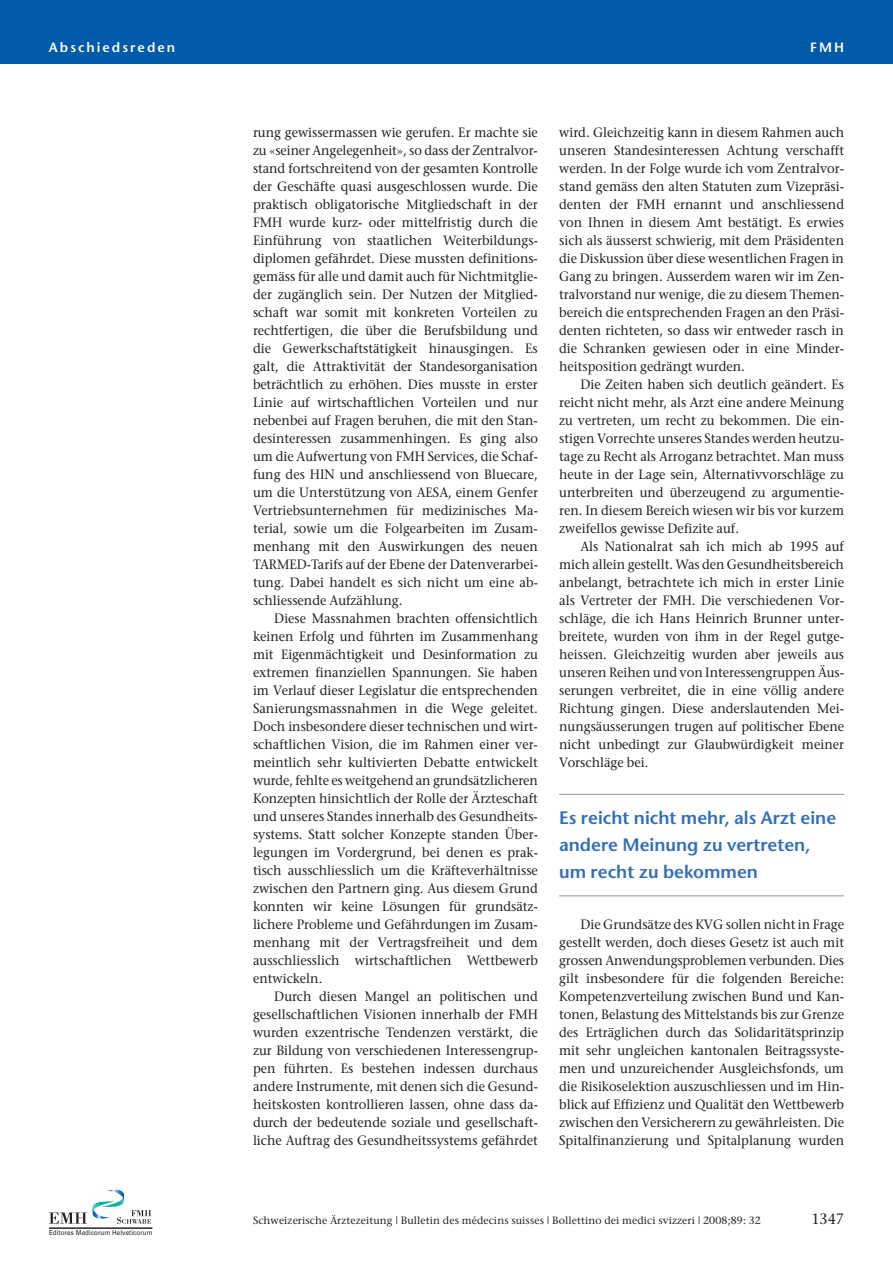
<style>
.page{position:relative;width:893px;height:1263px;background:#fff}
.page>*{position:absolute;margin:0;border:0;box-sizing:border-box;transform-origin:0 0}
.t1{font:600 18px/27px "Stone Sans";color:#326fb7}
.t2{font:15px "Stone Serif";color:#231f20;scale:.95 1}
.t3{font:13.5px/18px "Stone Serif";color:#231f20;text-align:justify;scale:.95 1}
.t4{font:600 13.5px "Stone Sans";letter-spacing:.15em;color:#fff}
.t5{font:10.5px "Stone Serif";letter-spacing:.01em;color:#231f20}
.t6{font:6.9px "Univers";letter-spacing:.015em;color:#231f20;scale:.9 1}
</style>
<div class="page">
<div style="left:0;top:0;width:893px;height:64px;background:#015aaa"></div>
<svg style="left:49px;top:1189px;width:102px;height:35px"></svg>
<hr style="left:49px;top:1228px;width:103px;height:1px;background:#231f20">
<hr style="left:559px;top:794px;width:285px;height:1px;background:#939598">
<hr style="left:559px;top:895px;width:285px;height:1px;background:#939598">
<p class="t4" style="left:49px;top:42px;width:128px">Abschiedsreden</p>
<p class="t4" style="left:810px;top:42px;width:35px">FMH</p>
<p class="t3" style="left:253px;top:125px;width:302px">rung gewissermassen wie gerufen. Er machte sie zu «seiner Angelegenheit», so dass der Zentralvor - stand fortschreitend von der gesamten Kontrolle der Geschäfte quasi ausgeschlossen wurde. Die praktisch obligatorische Mitgliedschaft in der FMH wurde kurz- oder mittelfristig durch die Einführung von staatlichen Weiterbildungs - diplomen gefährdet. Diese mussten definitions&shy;gemäss für alle und damit auch für Nichtmitglie&shy;der zugänglich sein. Der Nutzen der Mitglied&shy;schaft war somit mit konkreten Vorteilen zu rechtfertigen, die über die Berufsbildung und die Gewerkschaftstätigkeit hinausgingen. Es galt, die Attraktivität der Standesorganisation beträchtlich zu erhöhen. Dies musste in erster Linie auf wirtschaftlichen Vorteilen und nur nebenbei auf Fragen beruhen, die mit den Stan&shy;desinteressen zusammenhingen. Es ging also um die Aufwertung von FMH Services, die Schaf&shy;fung des HIN und anschliessend von Bluecare, um die Unterstützung von AESA, einem Genfer Vertriebsunternehmen für medi zinisches Ma - terial, sowie um die Folgearbeiten im Zusam&shy;menhang mit den Auswirkungen des neuen TARMED-Tarifs auf der Ebene der Datenverarbei&shy;tung. Dabei handelt es sich nicht um eine ab&shy;schliessende Aufzählung.</p>
<p class="t3" style="left:253px;top:611px;width:301px;text-indent:21px">Diese Massnahmen brachten offensichtlich keinen Erfolg und führten im Zusammenhang mit Eigen mächtigkeit und Desinformation zu extre men finanziellen Spannungen. Sie haben im Verlauf dieser Legislatur die entsprechenden Sanierungsmassnahmen in die Wege geleitet.<br>Doch insbesondere dieser technischen und wirt&shy;schaftlichen Vision, die im Rahmen einer ver&shy;meintlich sehr kultivierten Debatte entwickelt wurde, fehlte es weitgehend an grundsätzlicheren Konzepten hin sichtlich der Rolle der Ärzteschaft und unseres Standes innerhalb des Gesundheits&shy;systems. Statt solcher Konzepte standen Über - legungen im Vordergrund, bei denen es prak&shy;tisch ausschliesslich um die Kräfteverhältnisse zwischen den Partnern ging. Aus diesem Grund konnten wir keine Lösungen für grundsätz - lichere Probleme und Gefährdungen im Zusam&shy;menhang mit der Vertragsfreiheit und dem ausschliesslich wirtschaftlichen Wettbewerb entwickeln.</p>
<p class="t3" style="left:253px;top:989px;width:301px;text-indent:21px">Durch diesen Mangel an politischen und gesellschaftlichen Visionen innerhalb der FMH wurden exzentrische Tendenzen verstärkt, die zur Bildung von verschiedenen Interessengrup&shy;pen führten. Es bestehen indessen durchaus andere Instrumente, mit denen sich die Gesund&shy;heitskosten kontrollieren lassen, ohne dass da&shy;durch der bedeutende soziale und gesellschaft - liche Auftrag des Gesundheitssystems gefährdet</p>
<p class="t3" style="left:559px;top:125px;width:301px">wird. Gleichzeitig kann in diesem Rahmen auch unseren Standesinteressen Achtung verschafft werden. In der Folge wurde ich vom Zentralvor&shy;stand gemäss den alten Statuten zum Vizepräsi&shy;denten der FMH ernannt und anschliessend von Ihnen in diesem Amt bestätigt. Es erwies sich als äusserst schwierig, mit dem Präsidenten die Diskussion über diese wesentlichen Fragen in Gang zu bringen. Ausserdem waren wir im Zen&shy;tralvorstand nur wenige, die zu diesem Themen&shy;bereich die entsprechenden Fragen an den Präsi&shy;denten richteten, so dass wir entweder rasch in die Schranken gewiesen oder in eine Minder&shy;heitsposition gedrängt wurden.</p>
<p class="t3" style="left:559px;top:377px;width:301px;text-indent:21px">Die Zeiten haben sich deutlich geändert. Es reicht nicht mehr, als Arzt eine andere Meinung zu vertreten, um recht zu bekommen. Die ein - stigen Vorrechte unseres Standes werden heutzu&shy;tage zu Recht als Arroganz betrachtet. Man muss heute in der Lage sein, Alternativvorschläge zu unterbreiten und überzeugend zu argumentie&shy;ren. In diesem Bereich wiesen wir bis vor kurzem zweifellos gewisse Defizite auf.</p>
<p class="t3" style="left:559px;top:539px;width:301px;text-indent:21px">Als Nationalrat sah ich mich ab 1995 auf mich allein gestellt. Was den Gesundheitsbereich anbelangt, betrachtete ich mich in erster Linie als Vertreter der FMH. Die verschiedenen Vor&shy;schläge, die ich Hans Heinrich Brunner unter&shy;breitete, wurden von ihm in der Regel gutge&shy;heissen. Gleichzeitig wurden aber jeweils aus unseren Reihen und von Interessengruppen Äus&shy;serungen verbreitet, die in eine völlig andere Richtung gingen. Diese anderslautenden Mei&shy;nungsäusserungen trugen auf politischer Ebene nicht unbedingt zur Glaub würdigkeit meiner Vorschläge bei.</p>
<h1 class="t1" style="left:559px;top:807px;width:279px">Es reicht nicht mehr, als Arzt eine andere Meinung zu vertreten, um recht zu bekommen</h1>
<p class="t3" style="left:559px;top:917px;width:301px;text-indent:21px">Die Grundsätze des KVG sollen nicht in Frage gestellt werden, doch dieses Gesetz ist auch mit grossen Anwendungsproblemen verbunden. Dies gilt insbesondere für die folgenden Bereiche:<br>Kompetenzverteilung zwischen Bund und Kan&shy;tonen, Belastung des Mittelstands bis zur Grenze des Erträglichen durch das Solidaritätsprinzip mit sehr ungleichen kantonalen Beitragssyste&shy;men und unzureichender Ausgleichsfonds, um die Risikoselektion auszuschliessen und im Hin&shy;blick auf Effizienz und Qualität den Wettbewerb zwischen den Versicherern zu gewährleisten. Die Spitalfinanzierung und Spitalplanung wurden</p>
<p class="t6" style="left:49px;top:1229px;width:117px">Editores Medicorum Helveticorum</p>
<p class="t5" style="left:253px;top:1216px;width:509px">Schweizerische Ärztezeitung | Bulletin des médecins suisses | Bollettino dei medici svizzeri | 2008;89: 32</p>
<p class="t2" style="left:811px;top:1213px;width:36px">1347</p>
</div>
